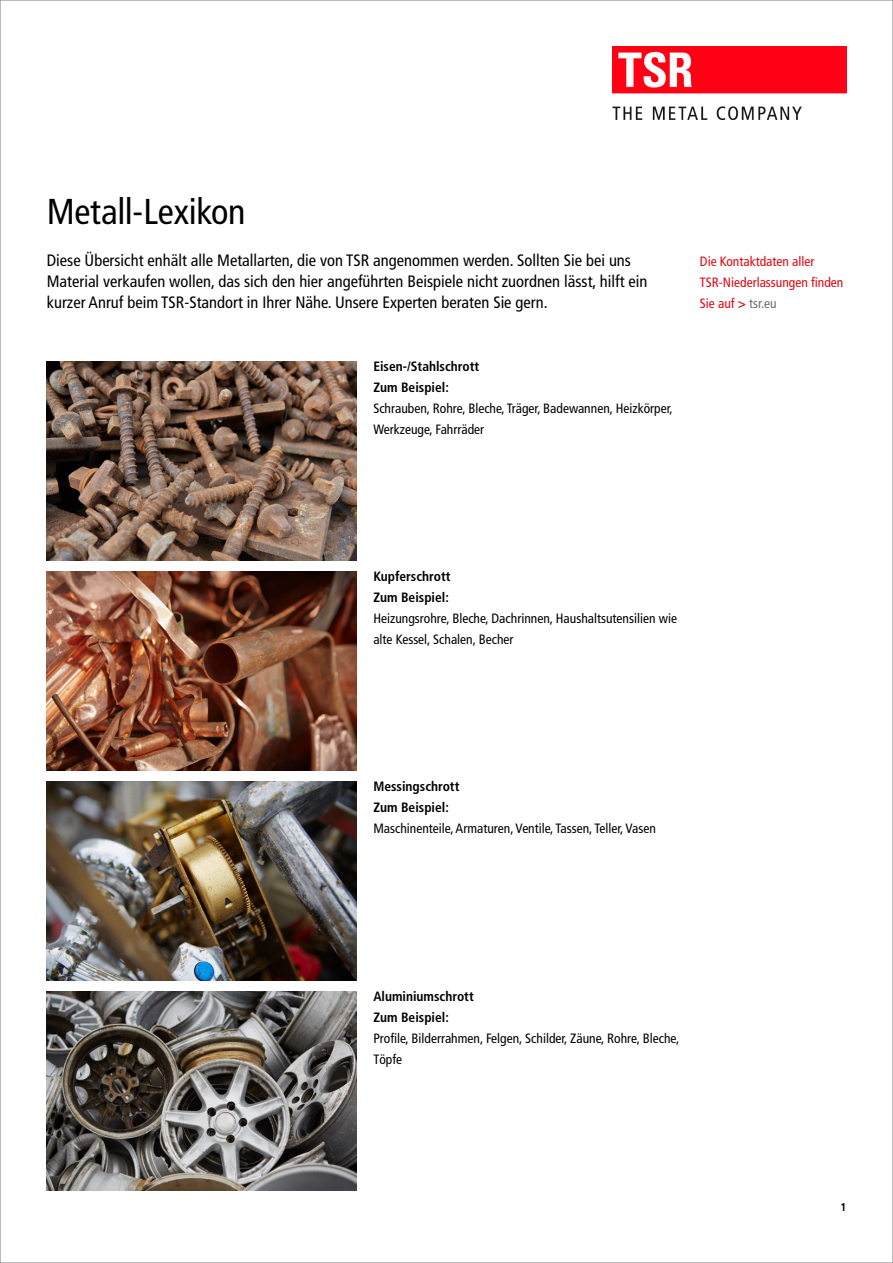
<style>
.page{position:relative;width:893px;height:1263px;background:#fff}
.page>*{position:absolute;margin:0;border:0;box-sizing:border-box;transform-origin:0 0}
.t1{font:condensed 36px "Frutiger";letter-spacing:-.005em;color:#000}
.t2{font:condensed 16.5px/21px "Frutiger";color:#000}
.t3{font:condensed 13.5px/21px "Frutiger";color:#000}
.t4{font:700 condensed 13.5px/21px "Frutiger";color:#000}
.t5{font:condensed 13.5px/21px "Frutiger";color:#e30613}
.t6{font:700 condensed 11.25px "Frutiger";color:#000}
.s1{font-weight:700}
.s2{color:#6d6f76}
</style>
<div class="page">
<img style="left:612px;top:47px;width:234px;height:73px">
<img style="left:47px;top:362px;width:309px;height:198px">
<img style="left:47px;top:572px;width:309px;height:198px">
<img style="left:47px;top:782px;width:309px;height:198px">
<img style="left:47px;top:992px;width:309px;height:198px">
<h1 class="t1" style="left:47px;top:191px;width:200px">Metall-Lexikon</h1>
<p class="t2" style="left:47px;top:250px;width:602px">Diese Übersicht enhält alle Metallarten, die von TSR angenommen werden. Sollten Sie bei uns<br>Material verkaufen wollen, das sich den hier angeführten Beispiele nicht zuordnen lässt, hilft ein kurzer Anruf beim TSR-Standort in Ihrer Nähe. Unsere Experten beraten Sie gern.</p>
<p class="t4" style="left:373px;top:356px;width:107px">Eisen-/Stahlschrott<br>Zum Beispiel:</p>
<p class="t3" style="left:373px;top:398px;width:301px">Schrauben, Rohre, Bleche, Träger, Badewannen, Heizkörper,<br>Werkzeuge, Fahrräder</p>
<p class="t5" style="left:700px;top:251px;width:145px">Die Kontaktdaten aller<br>TSR-Niederlassungen finden<br>Sie auf <span class="s1">&gt;</span> <span class="s2">tsr.eu</span></p>
<p class="t4" style="left:373px;top:566px;width:79px">Kupferschrott<br>Zum Beispiel:</p>
<p class="t3" style="left:373px;top:608px;width:305px">Heizungsrohre, Bleche, Dachrinnen, Haushaltsutensilien wie alte Kessel, Schalen, Becher</p>
<p class="t4" style="left:373px;top:776px;width:88px">Messingschrott<br>Zum Beispiel:</p>
<p class="t3" style="left:373px;top:818px;width:284px">Maschinenteile, Armaturen, Ventile, Tassen, Teller, Vasen</p>
<p class="t4" style="left:373px;top:986px;width:102px">Aluminiumschrott<br>Zum Beispiel:</p>
<p class="t3" style="left:373px;top:1028px;width:307px">Profile, Bilderrahmen, Felgen, Schilder, Zäune, Rohre, Bleche,<br>Töpfe</p>
<p class="t6" style="left:840px;top:1201px;width:7px">1</p>
</div>
